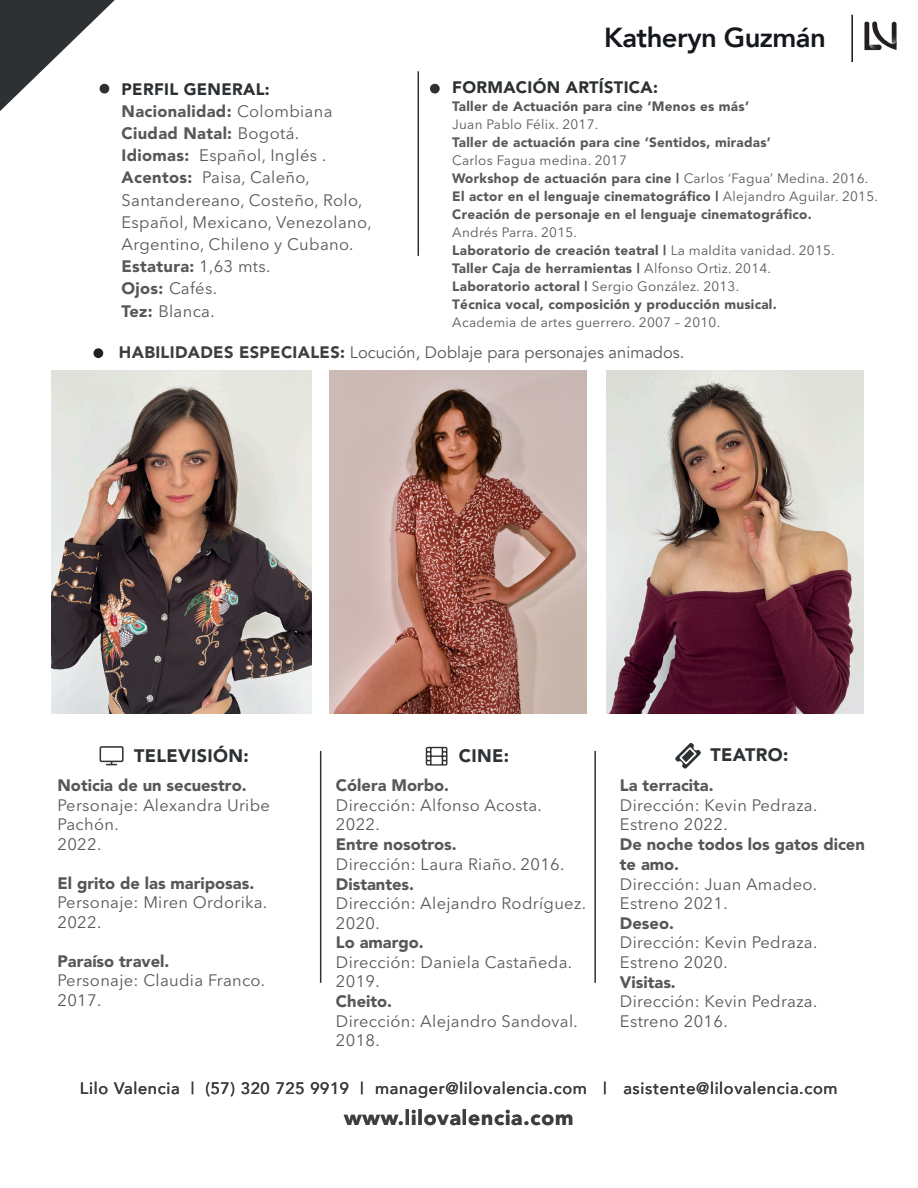
<style>
.page{position:relative;width:918px;height:1188px;background:#fff}
.page>*{position:absolute;margin:0;border:0;box-sizing:border-box;transform-origin:0 0}
.t1{font:800 27.45px "Avenir";letter-spacing:-.02em;color:#14171b}
.t2{font:900 21px "Avenir";letter-spacing:.04em;color:#3e3e3f}
.t3{font:900 18px "Avenir";letter-spacing:.02em;color:#2e3234}
.t4{font:16.5px/19.5px "Avenir Next LT Pro";letter-spacing:.02em;color:#57585a}
.t5{font:900 16.5px/19.8px "Avenir";color:#575755}
.t6{font:500 16.5px "Avenir";letter-spacing:.04em;color:#3e3e3f}
.t7{font:900 16.5px/22.2px "Avenir";letter-spacing:.02em;color:#57585a}
.t8{font:16.5px "Avenir";color:#57585a}
.t9{font:900 16.5px "Avenir";letter-spacing:.02em;color:#2d3133}
.t10{font:900 13.5px/18px "Avenir";letter-spacing:.02em;color:#57585a}
.t11{font:13.5px "Avenir Next LT Pro";letter-spacing:.02em;color:#57585a}
.s1{font-family:"Avenir Next LT Pro";font-weight:400}
.s2{font-family:"Avenir";font-weight:900}
.s3{font-weight:900;color:#3e3e3f}
.s4{color:#2d3133}
</style>
<div class="page">
<svg style="left:0;top:0;width:115px;height:111px"></svg>
<img style="left:52px;top:370px;width:260px;height:343px">
<img style="left:329px;top:370px;width:257px;height:343px">
<img style="left:606px;top:370px;width:258px;height:343px">
<hr style="left:320px;top:751px;width:1px;height:232px;background:#2d3133">
<hr style="left:594px;top:751px;width:2px;height:232px;background:#2d3133">
<svg style="left:864px;top:21px;width:33px;height:29px"></svg>
<hr style="left:851px;top:15px;width:2px;height:47px;background:#14171b">
<hr style="left:418px;top:71px;width:1px;height:185px;background:#2d3133">
<div style="left:100px;top:84px;width:9px;height:10px;background:#2d3133;border-radius:50%"></div>
<div style="left:430px;top:84px;width:10px;height:10px;background:#2d3133;border-radius:50%"></div>
<div style="left:93px;top:348px;width:10px;height:10px;background:#231f20;border-radius:50%"></div>
<svg style="left:100px;top:746px;width:24px;height:19px"></svg>
<svg style="left:426px;top:747px;width:21px;height:19px"></svg>
<svg style="left:675px;top:743px;width:26px;height:26px"></svg>
<svg style="left:682px;top:749px;width:12px;height:13px"></svg>
<h1 class="t1" style="left:604px;top:16px;width:223px">Katheryn Guzmán</h1>
<p class="t9" style="left:452px;top:78px;width:207px">FORMACIÓN ARTÍSTICA:</p>
<p class="t10" style="left:452px;top:97px;width:298px">Taller de Actuación para cine ‘Menos es más’</p>
<p class="t11" style="left:452px;top:116px;width:147px">Juan Pablo Félix. 2017.</p>
<p class="t10" style="left:452px;top:133px;width:320px">Taller de actuación para cine ‘Sentidos, miradas’</p>
<p class="t11" style="left:452px;top:152px;width:176px">Carlos Fagua medina. 2017</p>
<p class="t10" style="left:452px;top:169px;width:427px">Workshop de actuación para cine | <span class="s1">Carlos ‘Fagua’ Medina. 2016.<br></span>El actor en el lenguaje cinematográfico | <span class="s1">Alejandro Aguilar. 2015.<br></span>Creación de personaje en el lenguaje cinematográfico.</p>
<p class="t11" style="left:452px;top:224px;width:126px">Andrés Parra. 2015.</p>
<p class="t10" style="left:452px;top:241px;width:384px">Laboratorio de creación teatral | <span class="s1">La maldita vanidad. 2015.<br></span>Taller Caja de herramientas | <span class="s1">Alfonso Ortiz. 2014.</span></p>
<p class="t11" style="left:452px;top:278px;width:288px"><span class="s2">Laboratorio actoral |</span> Sergio González. 2013.</p>
<p class="t10" style="left:452px;top:295px;width:326px">Técnica vocal, composición y producción musical.</p>
<p class="t11" style="left:452px;top:314px;width:269px">Academia de artes guerrero. 2007 – 2010.</p>
<p class="t8" style="left:119px;top:343px;width:567px"><span class="s3">HABILIDADES ESPECIALES:</span> Locución, Doblaje para personajes animados.</p>
<p class="t7" style="left:122px;top:78px;width:212px"><span class="s4">PERFIL GENERAL:<br></span>Nacionalidad: <span class="s1">Colombiana<br></span>Ciudad Natal: <span class="s1">Bogotá.</span></p>
<p class="t4" style="left:122px;top:144px;width:252px;line-height:22.2px"><span class="s2">Idiomas:</span> Español, Inglés .<br><span class="s2">Acentos:</span> Paisa, Caleño,<br>Santandereano, Costeño, Rolo,<br>Español, Mexicano, Venezolano,<br>Argentino, Chileno y Cubano.</p>
<p class="t7" style="left:122px;top:255px;width:150px">Estatura: <span class="s1">1,63 mts.</span></p>
<p class="t4" style="left:122px;top:278px;width:97px;line-height:22.2px"><span class="s2">Ojos:</span> Cafés.<br><span class="s2">Tez:</span> Blanca.</p>
<p class="t3" style="left:134px;top:745px;width:116px">TELEVISIÓN:</p>
<p class="t3" style="left:459px;top:745px;width:52px">CINE:</p>
<p class="t3" style="left:711px;top:744px;width:79px">TEATRO:</p>
<p class="t5" style="left:58px;top:776px;width:191px">Noticia de un secuestro.</p>
<p class="t4" style="left:58px;top:795px;width:214px">Personaje: Alexandra Uribe<br>Pachón.<br>2022.</p>
<p class="t5" style="left:58px;top:873px;width:198px">El grito de las mariposas.</p>
<p class="t4" style="left:58px;top:893px;width:211px">Personaje: Miren Ordorika.<br>2022.</p>
<p class="t5" style="left:58px;top:951px;width:113px">Paraíso travel.</p>
<p class="t4" style="left:58px;top:971px;width:209px">Personaje: Claudia Franco.<br>2017.</p>
<p class="t5" style="left:336px;top:776px;width:115px">Cólera Morbo.</p>
<p class="t4" style="left:336px;top:795px;width:208px">Dirección: Alfonso Acosta.<br>2022.</p>
<p class="t5" style="left:336px;top:834px;width:122px">Entre nosotros.</p>
<p class="t4" style="left:336px;top:854px;width:230px">Dirección: Laura Riaño. 2016.</p>
<p class="t5" style="left:336px;top:874px;width:80px">Distantes.</p>
<p class="t4" style="left:336px;top:894px;width:252px">Dirección: Alejandro Rodríguez.<br>2020.</p>
<p class="t5" style="left:336px;top:933px;width:89px">Lo amargo.</p>
<p class="t4" style="left:336px;top:952px;width:238px">Dirección: Daniela Castañeda.<br>2019.</p>
<p class="t5" style="left:336px;top:991px;width:58px">Cheito.</p>
<p class="t4" style="left:336px;top:1011px;width:243px">Dirección: Alejandro Sandoval.<br>2018.</p>
<p class="t6" style="left:80px;top:1074px;width:759px">Lilo Valencia | (57) 320 725 9919 | manager@lilovalencia.com | asistente@lilovalencia.com</p>
<p class="t2" style="left:344px;top:1105px;width:231px">www.lilovalencia.com</p>
<p class="t5" style="left:620px;top:776px;width:95px">La terracita.</p>
<p class="t4" style="left:620px;top:795px;width:199px">Dirección: Kevin Pedraza.<br>Estreno 2022.</p>
<p class="t5" style="left:620px;top:834px;width:246px">De noche todos los gatos dicen te amo.</p>
<p class="t4" style="left:620px;top:874px;width:199px">Dirección: Juan Amadeo.<br>Estreno 2021.</p>
<p class="t5" style="left:620px;top:913px;width:56px">Deseo.</p>
<p class="t4" style="left:620px;top:933px;width:199px">Dirección: Kevin Pedraza.<br>Estreno 2020.</p>
<p class="t5" style="left:620px;top:972px;width:57px">Visitas.</p>
<p class="t4" style="left:620px;top:992px;width:199px">Dirección: Kevin Pedraza.<br>Estreno 2016.</p>
</div>
